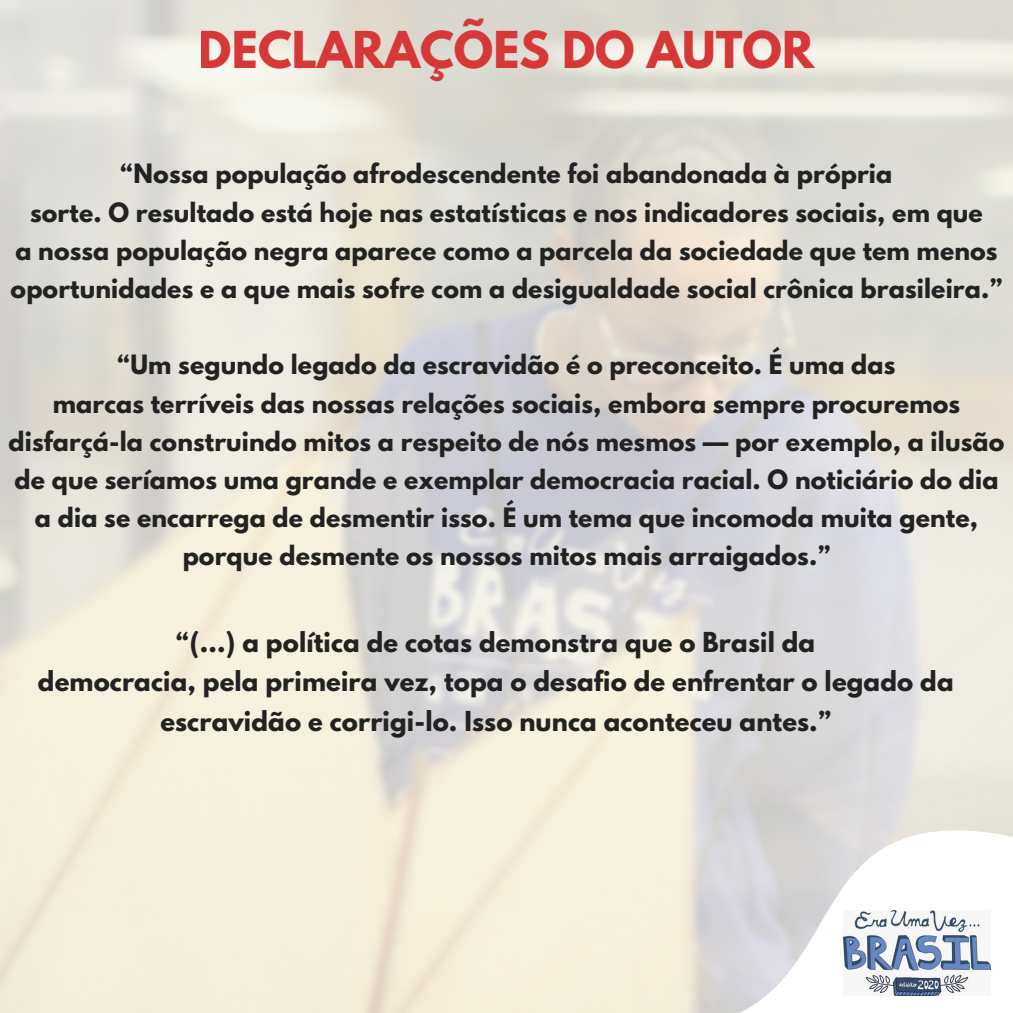
<style>
.page{position:relative;width:1013px;height:1013px;background:#fff}
.page>*{position:absolute;margin:0;border:0;box-sizing:border-box;transform-origin:0 0}
.t1{font:700 45px "League Spartan";color:#d63434}
.t2{font:700 24.38px/39.4px "League Spartan";letter-spacing:.005em;color:#222;text-align:center}
.t3{font:700 23.62px/38.1px "League Spartan";letter-spacing:.005em;color:#222;text-align:center}
</style>
<div class="page">
<svg style="left:631px;top:770px;width:381px;height:242px"></svg>
<img style="left:843px;top:910px;width:147px;height:85px">
<h1 class="t1" style="left:199px;top:27px;width:617px">DECLARAÇÕES DO AUTOR</h1>
<p class="t3" style="left:11px;top:158px;width:993px">“Nossa população afrodescendente foi abandonada à própria<br>sorte. O resultado está hoje nas estatísticas e nos indicadores sociais, em que<br>a nossa população negra aparece como a parcela da sociedade que tem menos oportunidades e a que mais sofre com a desigualdade social crônica brasileira.”</p>
<p class="t3" style="left:9px;top:349px;width:997px">“Um segundo legado da escravidão é o preconceito. É uma das<br>marcas terríveis das nossas relações sociais, embora sempre procuremos disfarçá-la construindo mitos a respeito de nós mesmos — por exemplo, a ilusão de que seríamos uma grande e exemplar democracia racial. O noticiário do dia a dia se encarrega de desmentir isso. É um tema que incomoda muita gente, porque desmente os nossos mitos mais arraigados.”</p>
<p class="t2" style="left:38px;top:625px;width:917px">“(...) a política de cotas demonstra que o Brasil da<br>democracia, pela primeira vez, topa o desafio de enfrentar o legado da escravidão e corrigi-lo. Isso nunca aconteceu antes.”</p>
</div>
